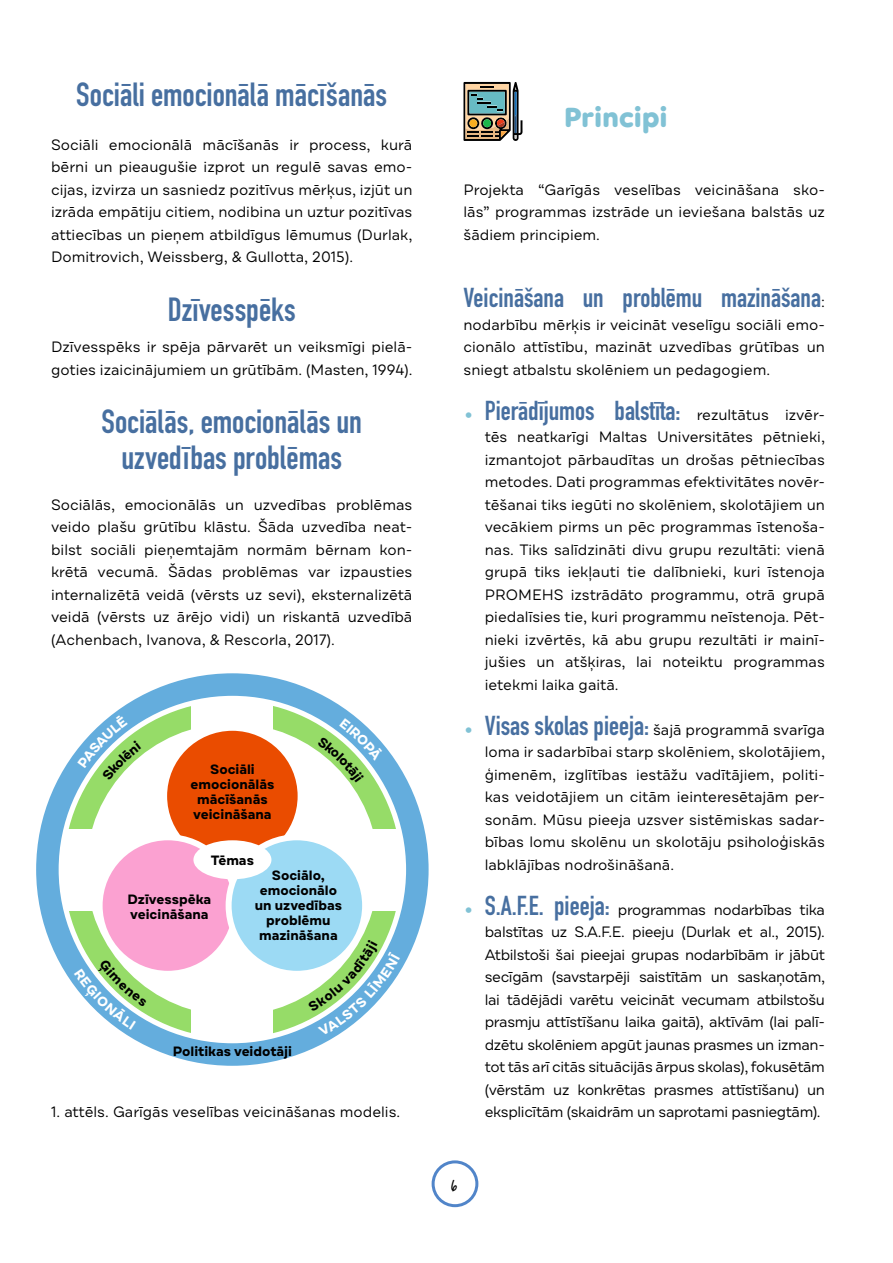
<style>
.page{position:relative;width:893px;height:1263px;background:#fff}
.page>*{position:absolute;margin:0;border:0;box-sizing:border-box;transform-origin:0 0}
.t1{font:700 33px/36px "DIN Condensed";color:#476fa0;text-align:center}
.t2{font:700 30px "Volte Rounded";letter-spacing:-.005em;color:#81c2d5}
.t3{font:700 27px "DIN Condensed";color:#476fa0}
.t4{font:18px "Covered By Your Grace";color:#000}
.t5{font:15px/22.5px "Draft B";color:#000;text-align:justify}
.t6{font:700 13.5px/15px "Draft B";color:#000;text-align:center}
.s1{font-family:"Draft B";font-weight:400;font-size:15px;color:#000}
.s2{font-family:"Draft B";font-weight:400;color:#81c2d5}
.s3{font-size:27px;color:#81c2d5}
.s4{font-family:"DIN Condensed";font-weight:700;font-size:27px;color:#476fa0}
</style>
<div class="page">
<div style="left:432px;top:1160px;width:46px;height:47px;border:3px solid #5185c9;border-radius:50%"></div>
<svg style="left:36px;top:673px;width:393px;height:393px"></svg>
<div style="left:164px;top:728px;width:137px;height:136px;background:#ea4c00;border-radius:50%"></div>
<div style="left:161px;top:725px;width:143px;height:142px;border:6px solid #fff;border-radius:50%"></div>
<div style="left:100px;top:837px;width:136px;height:137px;background:#fba1d1;border-radius:50%"></div>
<div style="left:97px;top:834px;width:142px;height:143px;border:6px solid #fff;border-radius:50%"></div>
<div style="left:229px;top:837px;width:136px;height:137px;background:#9cdaf4;border-radius:50%"></div>
<div style="left:226px;top:834px;width:142px;height:143px;border:6px solid #fff;border-radius:50%"></div>
<div style="left:193px;top:840px;width:78px;height:39px;background:#fff;border-radius:50%"></div>
<svg style="left:463px;top:82px;width:60px;height:59px;background:#7d8477"></svg>
<svg style="left:77px;top:714px;width:64px;height:67px"></svg>
<svg style="left:317px;top:718px;width:67px;height:64px"></svg>
<svg style="left:308px;top:939px;width:92px;height:97px"></svg>
<svg style="left:74px;top:958px;width:73px;height:71px"></svg>
<h1 class="t1" style="left:76px;top:76px;width:312px">Sociāli emocionālā mācīšanās</h1>
<p class="t5" style="left:51px;top:133px;width:363px">Sociāli emocionālā mācīšanās ir process, kurā bērni un pieaugušie izprot un regulē savas emo&shy;cijas, izvirza un sasniedz pozitīvus mērķus, izjūt un izrāda empātiju citiem, nodibina un uztur pozitīvas attiecības un pieņem atbildīgus lēmumus (Durlak, Domitrovich, Weissberg, &amp; Gullotta, 2015).</p>
<h1 class="t1" style="left:168px;top:291px;width:129px">Dzīvesspēks</h1>
<p class="t5" style="left:51px;top:336px;width:363px">Dzīvesspēks ir spēja pārvarēt un veiksmīgi pielā&shy;goties izaicinājumiem un grūtībām. (Masten, 1994).</p>
<h1 class="t1" style="left:101px;top:403px;width:262px">Sociālās, emocionālās un uzvedības problēmas</h1>
<p class="t5" style="left:51px;top:493px;width:363px">Sociālās, emocionālās un uzvedības problēmas veido plašu grūtību klāstu. Šāda uzvedība neat&shy;bilst sociāli pieņemtajām normām bērnam kon&shy;krētā vecumā. Šādas problēmas var izpausties internalizētā veidā (vērsts uz sevi), eksternalizētā veidā (vērsts uz ārējo vidi) un riskantā uzvedībā (Achenbach, Ivanova, &amp; Rescorla, 2017).</p>
<p class="t6" style="left:190px;top:762px;width:85px">Sociāli emocionālās mācīšanās veicināšana</p>
<p class="t6" style="left:211px;top:853px;width:45px">Tēmas</p>
<p class="t6" style="left:128px;top:892px;width:85px;text-align:left">Dzīvesspēka veicināšana</p>
<p class="t6" style="left:255px;top:868px;width:89px">Sociālo, emocionālo un uzvedības problēmu mazināšana</p>
<p class="t6" style="left:173px;top:1044px;width:121px">Politikas veidotāji</p>
<p class="t5" style="left:51px;top:1101px;width:351px">1. attēls. Garīgās veselības veicināšanas modelis.</p>
<h2 class="t2" style="left:564px;top:99px;width:105px">Principi</h2>
<p class="t5" style="left:463px;top:178px;width:363px">Projekta “Garīgās veselības veicināšana sko&shy;lās” programmas izstrāde un ieviešana balstās uz šādiem principiem.</p>
<h3 class="t3" style="left:463px;top:279px;width:363px">Veicināšana un problēmu mazināšana<span class="s1">:</span></h3>
<p class="t5" style="left:463px;top:313px;width:363px">nodarbību mērķis ir veicināt veselīgu sociāli emo&shy;cionālo attīstību, mazināt uzvedības grūtības un sniegt atbalstu skolēniem un pedagogiem.</p>
<h3 class="t3" style="left:463px;top:392px;width:363px"><span class="s2">•</span> Pierādījumos balstīta: <span class="s1">rezultātus izvēr-</span></h3>
<p class="t5" style="left:485px;top:426px;width:342px">tēs neatkarīgi Maltas Universitātes pētnieki, izmantojot pārbaudītas un drošas pētniecības metodes. Dati programmas efektivitātes novēr&shy;tēšanai tiks iegūti no skolēniem, skolotājiem un vecākiem pirms un pēc programmas īstenoša&shy;nas. Tiks salīdzināti divu grupu rezultāti: vienā grupā tiks iekļauti tie dalībnieki, kuri īstenoja PROMEHS izstrādāto programmu, otrā grupā piedalīsies tie, kuri programmu neīstenoja. Pēt&shy;nieki izvērtēs, kā abu grupu rezultāti ir mainī&shy;jušies un atšķiras, lai noteiktu programmas ietekmi laika gaitā.</p>
<p class="t5" style="left:485px;top:718px;width:342px;text-indent:-21px"><span class="s3">•</span> <span class="s4">Visas skolas pieeja:</span> šajā programmā svarīga loma ir sadarbībai starp skolēniem, skolotājiem, ģimenēm, izglītības iestāžu vadītājiem, politi&shy;kas veidotājiem un citām ieinteresētajām per&shy;sonām. Mūsu pieeja uzsver sistēmiskas sadar&shy;bības lomu skolēnu un skolotāju psiholoģiskās labklājības nodrošināšanā.</p>
<p class="t5" style="left:485px;top:898px;width:342px;text-indent:-21px"><span class="s3">•</span> <span class="s4">S.A.F.E. pieeja:</span> programmas nodarbības tika balstītas uz S.A.F.E. pieeju (Durlak et al., 2015).<br>Atbilstoši šai pieejai grupas nodarbībām ir jābūt secīgām (savstarpēji saistītām un saskaņotām, lai tādējādi varētu veicināt vecumam atbilstošu prasmju attīstīšanu laika gaitā), aktīvām (lai palī&shy;dzētu skolēniem apgūt jaunas prasmes un izman&shy;tot tās arī citās situācijās ārpus skolas), fokusētām (vērstām uz konkrētas prasmes attīstīšanu) un eksplicītām (skaidrām un saprotami pasniegtām).</p>
<p class="t4" style="left:451px;top:1177px;width:7px">6</p>
</div>
